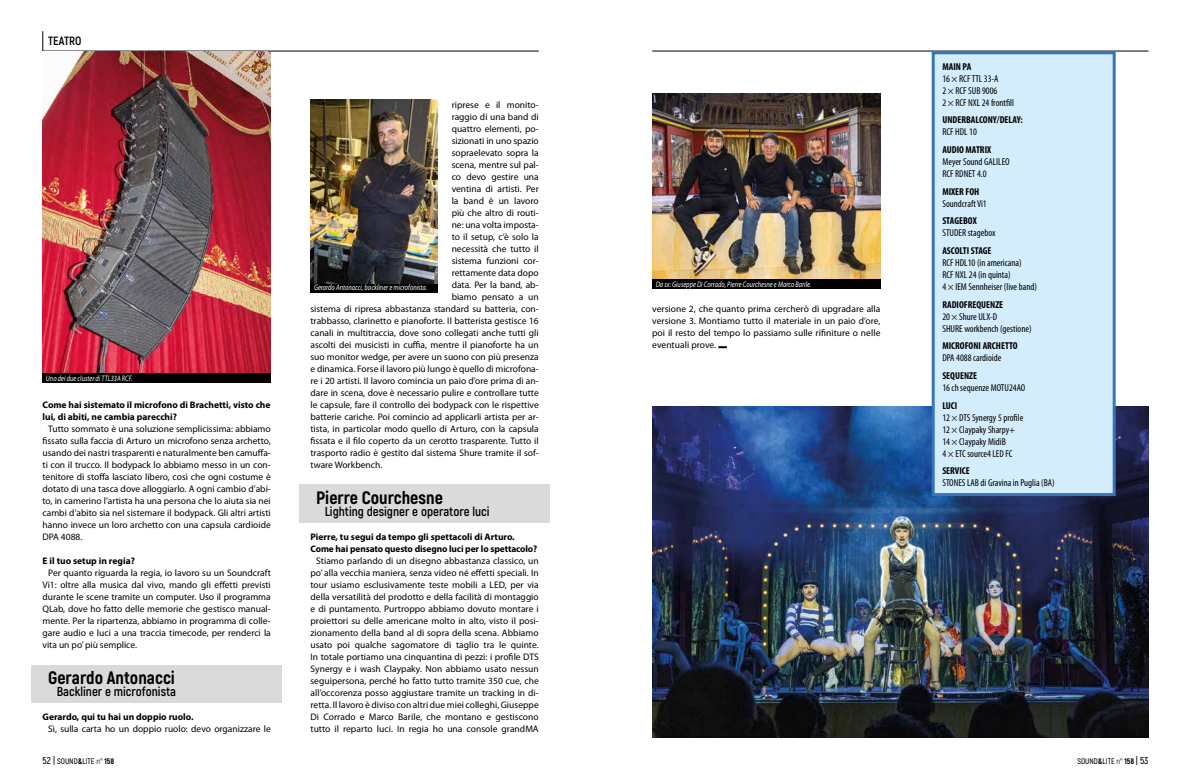
<style>
.page{position:relative;width:1191px;height:780px;background:#fff}
.page>*{position:absolute;margin:0;border:0;box-sizing:border-box;transform-origin:0 0}
.t1{font:800 18px "Akrobat";color:#000}
.t2{font:700 13px "Akrobat";color:#000}
.t3{font:700 12px "Akrobat";letter-spacing:-.005em;color:#000}
.t4{font:condensed 10px/12px "Myriad Pro";color:#000}
.t5{font:700 condensed 10px "Myriad Pro";color:#000}
.t6{font:9.5px/12px "Myriad Pro";color:#000;text-align:justify}
.t7{font:700 9.5px/12px "Myriad Pro";color:#000}
.t8{font:italic 8px "Myriad Pro";color:#fff;scale:.8 1}
.t9{font:600 8px "Akrobat";color:#000}
.s1{font-size:10px}
.s2{font-weight:800}
.s3{font-weight:400}
</style>
<div class="page">
<hr style="left:43px;top:51px;width:496px;height:1px;background:#000">
<hr style="left:652px;top:51px;width:496px;height:1px;background:#000">
<svg style="left:43px;top:31px;width:1px;height:20px"></svg>
<div style="left:31px;top:664px;width:251px;height:25px;background:#dadada"></div>
<div style="left:31px;top:684px;width:251px;height:18px;background:#dadada"></div>
<div style="left:299px;top:484px;width:251px;height:25px;background:#dadada"></div>
<div style="left:299px;top:504px;width:251px;height:18px;background:#dadada"></div>
<svg style="left:718px;top:346px;width:9px;height:2px"></svg>
<img style="left:43px;top:51px;width:228px;height:322px">
<div style="left:43px;top:373px;width:228px;height:10px;background:#000"></div>
<img style="left:652px;top:406px;width:496px;height:331px">
<div style="left:311px;top:283px;width:127px;height:10px;background:#000"></div>
<img style="left:652px;top:93px;width:228px;height:186px">
<div style="left:652px;top:279px;width:228px;height:10px;background:#000"></div>
<img style="left:310px;top:99px;width:127px;height:184px">
<div style="left:931px;top:51px;width:184px;height:445px;background:#d4edfc;border:3px solid #3974b9"></div>
<p class="t3" style="left:48px;top:33px;width:35px">TEATRO</p>
<p class="t8" style="left:46px;top:373px;width:110px">Uno dei due cluster di TTL33A RCF.</p>
<p class="t7" style="left:43px;top:398px;width:229px">Come hai sistemato il microfono di Brachetti, visto che lui, di abiti, ne cambia parecchi?</p>
<p class="t6" style="left:43px;top:423px;width:230px;text-indent:6px">Tutto sommato è una soluzione semplicissima: abbiamo fissato sulla faccia di Arturo un microfono senza archetto, usando dei nastri trasparenti e naturalmente ben camuffa&shy;ti con il trucco. Il bodypack lo abbiamo messo in un con&shy;tenitore di stoffa lasciato libero, così che ogni costume è dotato di una tasca dove alloggiarlo. A ogni cambio d’abi&shy;to, in camerino l’artista ha una persona che lo aiuta sia nei cambi d’abito sia nel sistemare il bodypack. Gli altri artisti hanno invece un loro archetto con una capsula cardioide DPA 4088.</p>
<p class="t7" style="left:43px;top:554px;width:94px">E il tuo setup in regia?</p>
<p class="t6" style="left:43px;top:567px;width:230px;text-indent:6px">Per quanto riguarda la regia, io lavoro su un Soundcraft Vi1: oltre alla musica dal vivo, mando gli effetti previsti durante le scene tramite un computer. Uso il programma QLab, dove ho fatto delle memorie che gestisco manual&shy;mente. Per la ripartenza, abbiamo in programma di colle&shy;gare audio e luci a una traccia timecode, per renderci la vita un po’ più semplice.</p>
<h1 class="t1" style="left:48px;top:666px;width:128px">Gerardo Antonacci</h1>
<h2 class="t2" style="left:57px;top:683px;width:121px">Backliner e microfonista</h2>
<p class="t7" style="left:43px;top:710px;width:152px">Gerardo, qui tu hai un doppio ruolo.</p>
<p class="t6" style="left:48px;top:723px;width:224px">Sì, sulla carta ho un doppio ruolo: devo organizzare le</p>
<p class="t6" style="left:452px;top:99px;width:89px">riprese e il monito-</p>
<p class="t6" style="left:452px;top:111px;width:89px">raggio di una band di</p>
<p class="t6" style="left:452px;top:123px;width:89px">quattro elementi, po-</p>
<p class="t6" style="left:452px;top:135px;width:89px">sizionati in uno spazio</p>
<p class="t6" style="left:452px;top:147px;width:89px">sopraelevato sopra la</p>
<p class="t6" style="left:452px;top:159px;width:89px">scena, mentre sul pal-</p>
<p class="t6" style="left:452px;top:171px;width:89px">co devo gestire una</p>
<p class="t6" style="left:452px;top:183px;width:89px">ventina di artisti. Per</p>
<p class="t6" style="left:452px;top:195px;width:89px">la band è un lavoro</p>
<p class="t6" style="left:452px;top:207px;width:89px">più che altro di routi-</p>
<p class="t6" style="left:452px;top:219px;width:89px">ne: una volta imposta-</p>
<p class="t6" style="left:452px;top:231px;width:89px">to il setup, c’è solo la</p>
<p class="t6" style="left:452px;top:243px;width:89px">necessità che tutto il</p>
<p class="t6" style="left:452px;top:255px;width:89px">sistema funzioni cor-</p>
<p class="t6" style="left:452px;top:267px;width:89px">rettamente data dopo</p>
<p class="t6" style="left:452px;top:279px;width:89px">data. Per la band, ab-</p>
<p class="t6" style="left:452px;top:291px;width:89px">biamo pensato a un</p>
<p class="t6" style="left:310px;top:303px;width:230px">sistema di ripresa abbastanza standard su batteria, con-</p>
<p class="t6" style="left:310px;top:315px;width:230px">trabbasso, clarinetto e pianoforte. Il batterista gestisce 16</p>
<p class="t6" style="left:310px;top:327px;width:230px">canali in multitraccia, dove sono collegati anche tutti gli</p>
<p class="t6" style="left:310px;top:339px;width:230px">ascolti dei musicisti in cuffia, mentre il pianoforte ha un</p>
<p class="t6" style="left:310px;top:351px;width:230px">suo monitor wedge, per avere un suono con più presenza</p>
<p class="t6" style="left:310px;top:363px;width:230px">e dinamica. Forse il lavoro più lungo è quello di microfona-</p>
<p class="t6" style="left:310px;top:375px;width:230px">re i 20 artisti. Il lavoro comincia un paio d’ore prima di an-</p>
<p class="t6" style="left:310px;top:387px;width:230px">dare in scena, dove è necessario pulire e controllare tutte</p>
<p class="t6" style="left:310px;top:399px;width:230px">le capsule, fare il controllo dei bodypack con le rispettive</p>
<p class="t6" style="left:310px;top:411px;width:230px">batterie cariche. Poi comincio ad applicarli artista per ar-</p>
<p class="t6" style="left:310px;top:423px;width:230px">tista, in particolar modo quello di Arturo, con la capsula</p>
<p class="t6" style="left:310px;top:435px;width:230px">fissata e il filo coperto da un cerotto trasparente. Tutto il</p>
<p class="t6" style="left:310px;top:447px;width:230px">trasporto radio è gestito dal sistema Shure tramite il sof-</p>
<p class="t6" style="left:310px;top:459px;width:73px">tware Workbench.</p>
<h1 class="t1" style="left:316px;top:486px;width:128px">Pierre Courchesne</h1>
<h2 class="t2" style="left:325px;top:503px;width:166px">Lighting designer e operatore luci</h2>
<p class="t7" style="left:310px;top:530px;width:228px">Pierre, tu segui da tempo gli spettacoli di Arturo.<br>Come hai pensato questo disegno luci per lo spettacolo?</p>
<p class="t6" style="left:310px;top:555px;width:230px;text-align:center">Stiamo parlando di un disegno abbastanza classico, un po’ alla vecchia maniera, senza video né effetti speciali. In tour usiamo esclusivamente teste mobili a LED, per via della versatilità del prodotto e della facilità di montaggio e di puntamento. Purtroppo abbiamo dovuto montare i proiettori su delle americane molto in alto, visto il posi&shy;zionamento della band al di sopra della scena. Abbiamo usato poi qualche sagomatore di taglio tra le quinte.<br>In totale portiamo una cinquantina di pezzi: i profile DTS Synergy e i wash Claypaky. Non abbiamo usato nessun seguipersona, perché ho fatto tutto tramite 350 cue, che all’occorenza posso aggiustare tramite un tracking in di&shy;retta. Il lavoro è diviso con altri due miei colleghi, Giuseppe Di Corrado e Marco Barile, che montano e gestiscono tutto il reparto luci. In regia ho una console grandMA</p>
<p class="t8" style="left:314px;top:283px;width:143px">Gerardo Antonacci, backliner e microfonista.</p>
<p class="t8" style="left:656px;top:279px;width:196px">Da sx: Giuseppe Di Corrado, Pierre Courchesne e Marco Barile.</p>
<p class="t6" style="left:652px;top:303px;width:230px">versione 2, che quanto prima cercherò di upgradare alla versione 3. Montiamo tutto il materiale in un paio d’ore, poi il resto del tempo lo passiamo sulle rifiniture o nelle eventuali prove.</p>
<p class="t5" style="left:942px;top:60px;width:30px">MAIN PA</p>
<p class="t4" style="left:942px;top:72px;width:73px">16 × RCF TTL 33-A<br>2 × RCF SUB 9006<br>2 × RCF NXL 24 frontfill</p>
<p class="t5" style="left:942px;top:114px;width:82px">UNDERBALCONY/DELAY:</p>
<p class="t4" style="left:942px;top:126px;width:36px">RCF HDL 10</p>
<p class="t5" style="left:942px;top:143px;width:50px">AUDIO MATRIX</p>
<p class="t4" style="left:942px;top:155px;width:69px">Meyer Sound GALILEO<br>RCF RDNET 4.0</p>
<p class="t5" style="left:942px;top:185px;width:39px">MIXER FOH</p>
<p class="t4" style="left:942px;top:197px;width:46px">Soundcraft Vi1</p>
<p class="t5" style="left:942px;top:215px;width:36px">STAGEBOX</p>
<p class="t4" style="left:942px;top:227px;width:55px">STUDER stagebox</p>
<p class="t5" style="left:942px;top:244px;width:51px">ASCOLTI STAGE</p>
<p class="t4" style="left:942px;top:256px;width:96px">RCF HDL10 (in americana)<br>RCF NXL 24 (in quinta)<br>4 × IEM Sennheiser (live band)</p>
<p class="t5" style="left:942px;top:298px;width:62px">RADIOFREQUENZE</p>
<p class="t4" style="left:942px;top:310px;width:91px">20 × Shure ULX-D<br>SHURE workbench (gestione)</p>
<p class="t5" style="left:942px;top:340px;width:77px">MICROFONI ARCHETTO</p>
<p class="t4" style="left:942px;top:352px;width:60px">DPA 4088 cardioide</p>
<p class="t5" style="left:942px;top:369px;width:36px">SEQUENZE</p>
<p class="t4" style="left:942px;top:381px;width:84px">16 ch sequenze MOTU24AO</p>
<p class="t5" style="left:942px;top:399px;width:17px">LUCI</p>
<p class="t4" style="left:942px;top:411px;width:82px">12 × DTS Synergy 5 profile<br>12 × Claypaky Sharpy+<br>14 × Claypaky MidiB<br>4 × ETC source4 LED FC</p>
<p class="t5" style="left:942px;top:465px;width:29px">SERVICE</p>
<p class="t4" style="left:942px;top:477px;width:114px">STONES LAB di Gravina in Puglia (BA)</p>
<p class="t9" style="left:43px;top:756px;width:73px"><span class="s1">52 |</span> SOUND<span class="s2">&amp;</span>LITE <span class="s3">n°</span> <span class="s2">158</span></p>
<p class="t9" style="left:1077px;top:756px;width:73px">SOUND<span class="s2">&amp;</span>LITE <span class="s3">n°</span> <span class="s2">158</span> <span class="s1">| 53</span></p>
</div>
